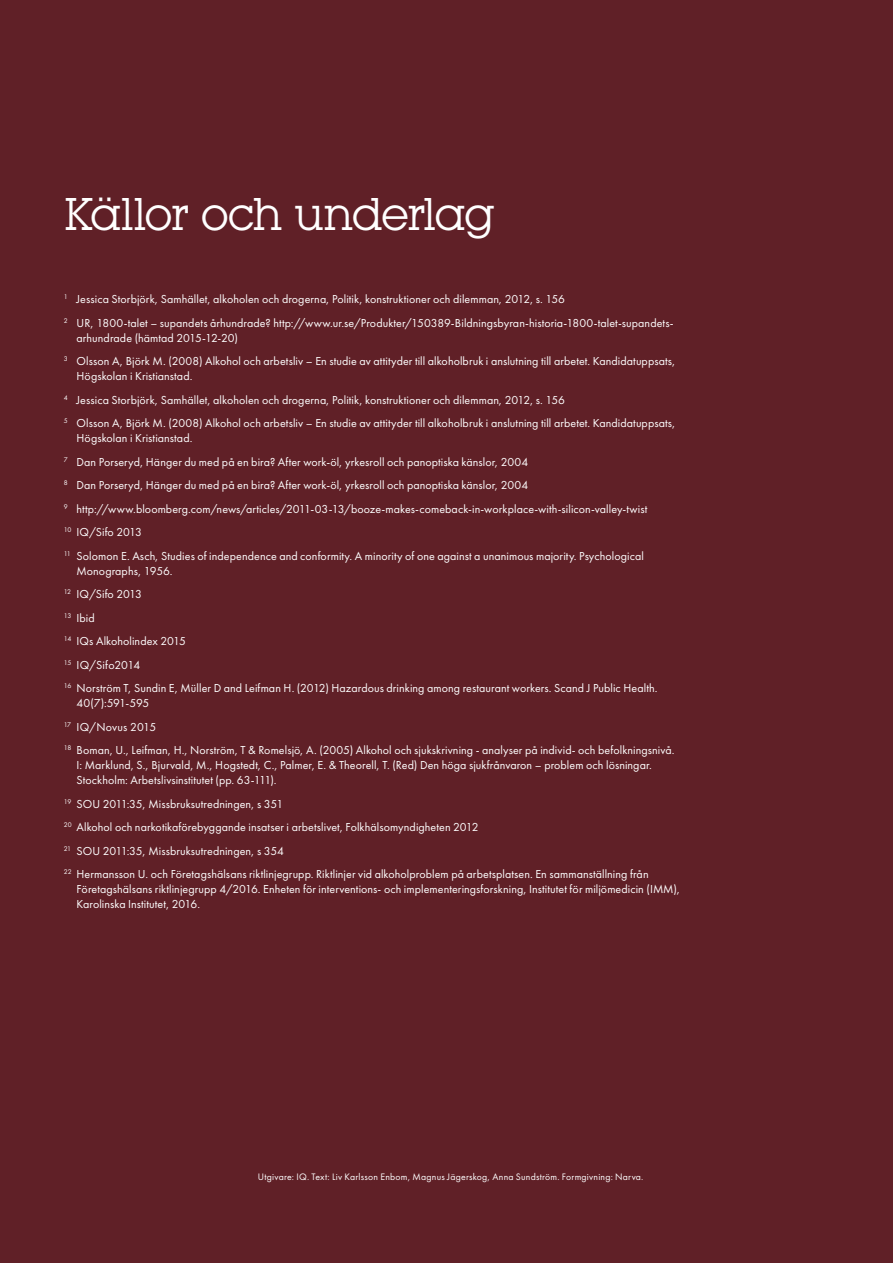
<style>
.page{position:relative;width:893px;height:1263px;background:#602027}
.page>*{position:absolute;margin:0;border:0;box-sizing:border-box;transform-origin:0 0}
.Stor_rubrik{font:45px "Lubalin Graph IT Cby BT";letter-spacing:-.04em;color:#fff}
.Bildtext{font:12px/15px "Futura PT Book";letter-spacing:.005em;color:#fff}
.Bildtext-2{font:9.75px "Futura PT Book";letter-spacing:.025em;color:#fff}
</style>
<div class="page">
<p class="Stor_rubrik" style="left:64px;top:187px;width:433px">Källor och underlag</p>
<p class="Bildtext" style="left:64px;top:292px;width:503px"><sup>1</sup> Jessica Storbjörk, Samhället, alkoholen och drogerna, Politik, konstruktioner och dilemman, 2012, s. 156</p>
<p class="Bildtext" style="left:77px;top:315px;width:598px;text-indent:-13px"><sup>2</sup> UR, 1800-talet – supandets århundrade? http://www.ur.se/Produkter/150389-Bildningsbyran-historia-1800-talet-supandets&shy;arhundrade (hämtad 2015-12-20)</p>
<p class="Bildtext" style="left:77px;top:354px;width:600px;text-indent:-13px"><sup>3</sup> Olsson A, Björk M. (2008) Alkohol och arbetsliv – En studie av attityder till alkoholbruk i anslutning till arbetet. Kandidatuppsats,<br>Högskolan i Kristianstad.</p>
<p class="Bildtext" style="left:64px;top:392px;width:503px"><sup>4</sup> Jessica Storbjörk, Samhället, alkoholen och drogerna, Politik, konstruktioner och dilemman, 2012, s. 156</p>
<p class="Bildtext" style="left:77px;top:416px;width:600px;text-indent:-13px"><sup>5</sup> Olsson A, Björk M. (2008) Alkohol och arbetsliv – En studie av attityder till alkoholbruk i anslutning till arbetet. Kandidatuppsats,<br>Högskolan i Kristianstad.</p>
<p class="Bildtext" style="left:64px;top:454px;width:466px"><sup>7</sup> Dan Porseryd, Hänger du med på en bira? After work-öl, yrkesroll och panoptiska känslor, 2004</p>
<p class="Bildtext" style="left:64px;top:478px;width:466px"><sup>8</sup> Dan Porseryd, Hänger du med på en bira? After work-öl, yrkesroll och panoptiska känslor, 2004</p>
<p class="Bildtext" style="left:64px;top:501px;width:585px"><sup>9</sup> http://www.bloomberg.com/news/articles/2011-03-13/booze-makes-comeback-in-workplace-with-silicon-valley-twist</p>
<p class="Bildtext" style="left:64px;top:525px;width:80px"><sup>10</sup> IQ/Sifo 2013</p>
<p class="Bildtext" style="left:77px;top:548px;width:569px;text-indent:-13px"><sup>11</sup> Solomon E. Asch, Studies of independence and conformity. A minority of one against a unanimous majority. Psychological<br>Monographs, 1956.</p>
<p class="Bildtext" style="left:64px;top:587px;width:80px"><sup>12</sup> IQ/Sifo 2013</p>
<p class="Bildtext" style="left:64px;top:610px;width:33px"><sup>13</sup> Ibid</p>
<p class="Bildtext" style="left:64px;top:634px;width:124px"><sup>14</sup> IQs Alkoholindex 2015</p>
<p class="Bildtext" style="left:64px;top:657px;width:78px"><sup>15</sup> IQ/Sifo2014</p>
<p class="Bildtext" style="left:77px;top:681px;width:582px;text-indent:-13px"><sup>16</sup> Norström T, Sundin E, Müller D and Leifman H. (2012) Hazardous drinking among restaurant workers. Scand J Public Health.<br>40(7):591-595</p>
<p class="Bildtext" style="left:64px;top:719px;width:94px"><sup>17</sup> IQ/Novus 2015</p>
<p class="Bildtext" style="left:77px;top:743px;width:599px;text-indent:-13px"><sup>18</sup> Boman, U., Leifman, H., Norström, T &amp; Romelsjö, A. (2005) Alkohol och sjukskrivning - analyser på individ- och befolkningsnivå.<br>I: Marklund, S., Bjurvald, M., Hogstedt, C., Palmer, E. &amp; Theorell, T. (Red) Den höga sjukfrånvaron – problem och lösningar.<br>Stockholm: Arbetslivsinstitutet (pp. 63-111).</p>
<p class="Bildtext" style="left:64px;top:796px;width:221px"><sup>19</sup> SOU 2011:35, Missbruksutredningen, s 351</p>
<p class="Bildtext" style="left:64px;top:820px;width:416px"><sup>20</sup> Alkohol och narkotikaförebyggande insatser i arbetslivet, Folkhälsomyndigheten 2012</p>
<p class="Bildtext" style="left:64px;top:843px;width:222px"><sup>21</sup> SOU 2011:35, Missbruksutredningen, s 354</p>
<p class="Bildtext" style="left:77px;top:867px;width:605px;text-indent:-13px"><sup>22</sup> Hermansson U. och Företagshälsans riktlinjegrupp. Riktlinjer vid alkoholproblem på arbetsplatsen. En sammanställning från<br>Företagshälsans riktlinjegrupp 4/2016. Enheten för interventions- och implementeringsforskning, Institutet för miljömedicin (IMM),<br>Karolinska Institutet, 2016.</p>
<p class="Bildtext-2" style="left:258px;top:1171px;width:387px">Utgivare: IQ. Text: Liv Karlsson Enbom, Magnus Jägerskog, Anna Sundström. Formgivning: Narva.</p>
</div>
